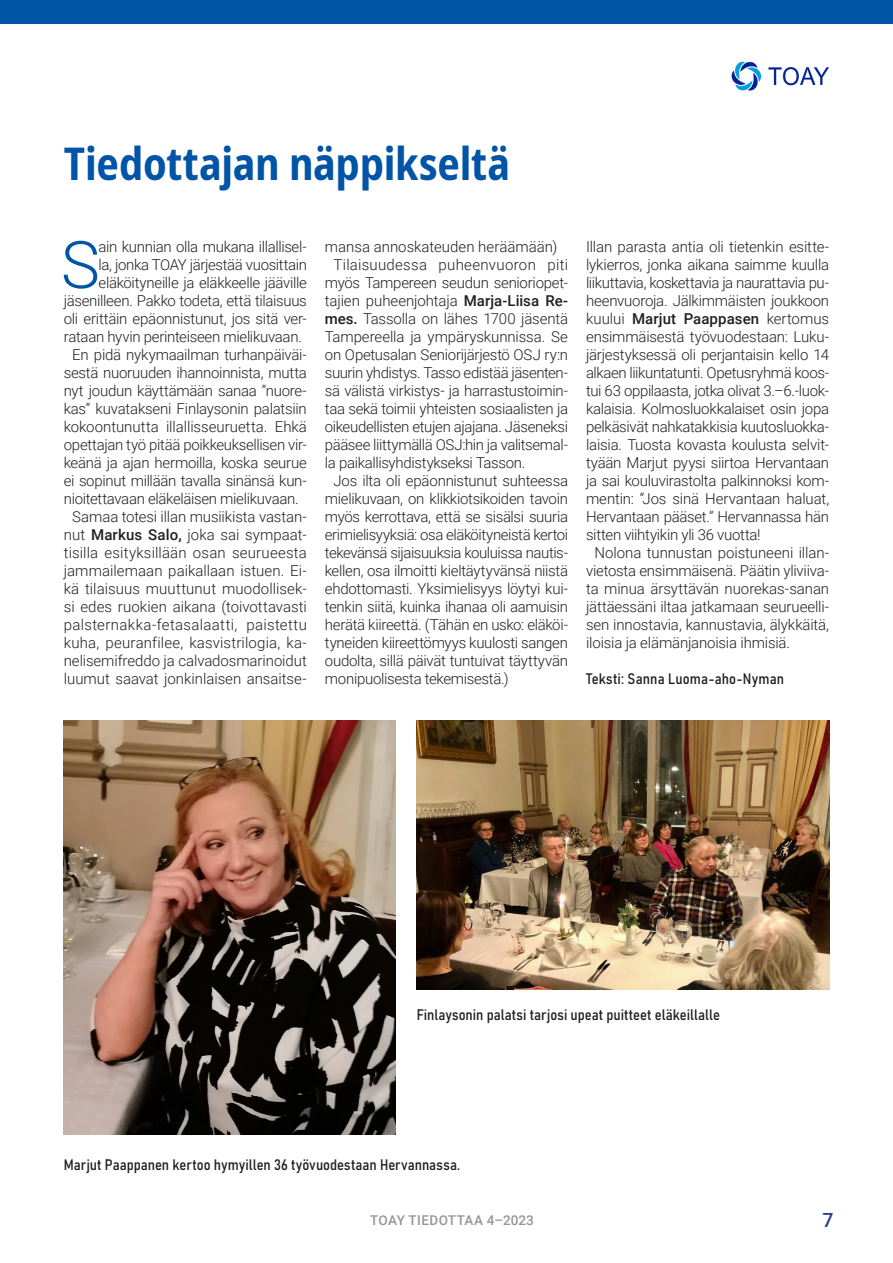
<style>
.page{position:relative;width:893px;height:1263px;background:#fff}
.page>*{position:absolute;margin:0;border:0;box-sizing:border-box;transform-origin:0 0}
.Leipäteksti{font:300 65.7px "Roboto";color:#0154a6}
.Pääotsikko{font:700 condensed 45px "Noto Sans";letter-spacing:-.005em;color:#0154a6}
.t1{font:500 19.5px "Roboto";color:#253f8e}
.Sisennetty_leipis{font:300 15px/18px "Roboto";letter-spacing:-.01em;color:#231f20;text-align:justify}
.Perusleipää{font:300 15px/18px "Roboto";letter-spacing:-.02em;color:#231f20;text-align:justify}
.Leipäteksti-2{font:300 15px "Roboto";letter-spacing:-.02em;color:#231f20}
.Kuvateksti{font:15px "Bahnschrift";color:#231f20}
.Kirjoittaja__tekstin_loppuun{font:15px "Bahnschrift";letter-spacing:.005em;color:#231f20}
.t2{font:500 13.5px "Roboto";letter-spacing:.025em;color:#939598}
.s1{font-weight:500}
</style>
<div class="page">
<div style="left:0;top:0;width:893px;height:23px;background:#0154a6"></div>
<img style="left:417px;top:720px;width:412px;height:270px">
<img style="left:64px;top:720px;width:331px;height:414px">
<img style="left:732px;top:61px;width:97px;height:29px">
<p class="Pääotsikko" style="left:64px;top:131px;width:448px">Tiedottajan näppikseltä</p>
<p class="Leipäteksti" style="left:61px;top:219px;width:40px">S</p>
<p class="Leipäteksti-2" style="left:99px;top:236px;width:210px">ain kunnian olla mukana illallisel-</p>
<p class="Leipäteksti-2" style="left:99px;top:254px;width:210px">la, jonka TOAY järjestää vuosittain</p>
<p class="Leipäteksti-2" style="left:99px;top:272px;width:210px">eläköityneille ja eläkkeelle jääville</p>
<p class="Leipäteksti-2" style="left:64px;top:290px;width:245px">jäsenilleen. Pakko todeta, että tilaisuus</p>
<p class="Leipäteksti-2" style="left:64px;top:308px;width:245px">oli erittäin epäonnistunut, jos sitä ver-</p>
<p class="Leipäteksti-2" style="left:64px;top:326px;width:240px">rataan hyvin perinteiseen mielikuvaan.</p>
<p class="Sisennetty_leipis" style="left:64px;top:345px;width:245px;text-align:center">En pidä nykymaailman turhanpäiväi&shy;sestä nuoruuden ihannoinnista, mutta nyt joudun käyttämään sanaa ”nuore&shy;kas” kuvatakseni Finlaysonin palatsiin kokoontunutta illallisseuruetta. Ehkä opettajan työ pitää poikkeuksellisen vir&shy;keänä ja ajan hermoilla, koska seurue ei sopinut millään tavalla sinänsä kun&shy;nioitettavaan eläkeläisen mielikuvaan.</p>
<p class="Sisennetty_leipis" style="left:64px;top:507px;width:245px;text-align:center">Samaa totesi illan musiikista vastan&shy;nut <span class="s1">Markus Salo,</span> joka sai sympaat&shy;tisilla esityksillään osan seurueesta jammailemaan paikallaan istuen. Ei&shy;kä tilaisuus muuttunut muodollisek&shy;si edes ruokien aikana (toivottavasti palsternakka-fetasalaatti, paistettu kuha, peuranfilee, kasvistrilogia, ka&shy;nelisemifreddo ja calvadosmarinoidut luumut saavat jonkinlaisen ansaitse-</p>
<p class="Sisennetty_leipis" style="left:325px;top:237px;width:234px">mansa annoskateuden heräämään)</p>
<p class="Sisennetty_leipis" style="left:325px;top:255px;width:245px;text-indent:9px">Tilaisuudessa puheenvuoron piti myös Tampereen seudun senioriopet&shy;tajien puheenjohtaja <span class="s1">Marja-Liisa Re&shy;mes.</span> Tassolla on lähes 1700 jäsentä Tampereella ja ympäryskunnissa. Se on Opetusalan Seniorijärjestö OSJ ry:n suurin yhdistys. Tasso edistää jäsenten&shy;sä välistä virkistys- ja harrastustoimin&shy;taa sekä toimii yhteisten sosiaalisten ja oikeudellisten etujen ajajana. Jäseneksi pääsee liittymällä OSJ:hin ja valitsemal&shy;la paikallisyhdistykseksi Tasson.</p>
<p class="Sisennetty_leipis" style="left:325px;top:471px;width:245px;text-indent:9px">Jos ilta oli epäonnistunut suhteessa mielikuvaan, on klikkiotsikoiden tavoin myös kerrottava, että se sisälsi suuria erimielisyyksiä: osa eläköityneistä kertoi tekevänsä sijaisuuksia kouluissa nautis&shy;kellen, osa ilmoitti kieltäytyvänsä niistä ehdottomasti. Yksimielisyys löytyi kui&shy;tenkin siitä, kuinka ihanaa oli aamuisin herätä kiireettä. (Tähän en usko: eläköi&shy;tyneiden kiireettömyys kuulosti sangen oudolta, sillä päivät tuntuivat täyttyvän monipuolisesta tekemisestä.)</p>
<p class="Perusleipää" style="left:586px;top:237px;width:245px">Illan parasta antia oli tietenkin esitte&shy;lykierros, jonka aikana saimme kuulla liikuttavia, koskettavia ja naurattavia pu&shy;heenvuoroja. Jälkimmäisten joukkoon kuului <span class="s1">Marjut Paappasen</span> kertomus ensimmäisestä työvuodestaan: Luku&shy;järjestyksessä oli perjantaisin kello 14 alkaen liikuntatunti. Opetusryhmä koos&shy;tui 63 oppilaasta, jotka olivat 3.–6.-luok&shy;kalaisia. Kolmosluokkalaiset osin jopa pelkäsivät nahkatakkisia kuutosluokka&shy;laisia. Tuosta kovasta koulusta selvit&shy;tyään Marjut pyysi siirtoa Hervantaan ja sai kouluvirastolta palkinnoksi kom&shy;mentin: ”Jos sinä Hervantaan haluat, Hervantaan pääset.” Hervannassa hän sitten viihtyikin yli 36 vuotta!</p>
<p class="Sisennetty_leipis" style="left:586px;top:543px;width:245px;text-indent:9px">Nolona tunnustan poistuneeni illan&shy;vietosta ensimmäisenä. Päätin yliviiva&shy;ta minua ärsyttävän nuorekas-sanan jättäessäni iltaa jatkamaan seurueelli&shy;sen innostavia, kannustavia, älykkäitä, iloisia ja elämänjanoisia ihmisiä.</p>
<p class="Kirjoittaja__tekstin_loppuun" style="left:586px;top:667px;width:200px">Teksti: Sanna Luoma-aho-Nyman</p>
<p class="Kuvateksti" style="left:417px;top:1003px;width:305px">Finlaysonin palatsi tarjosi upeat puitteet eläkeillalle</p>
<p class="Kuvateksti" style="left:64px;top:1153px;width:398px">Marjut Paappanen kertoo hymyillen 36 työvuodestaan Hervannassa.</p>
<p class="t2" style="left:370px;top:1211px;width:165px">TOAY TIEDOTTAA 4–2023</p>
<h3 class="t1" style="left:822px;top:1206px;width:13px">7</h3>
</div>
